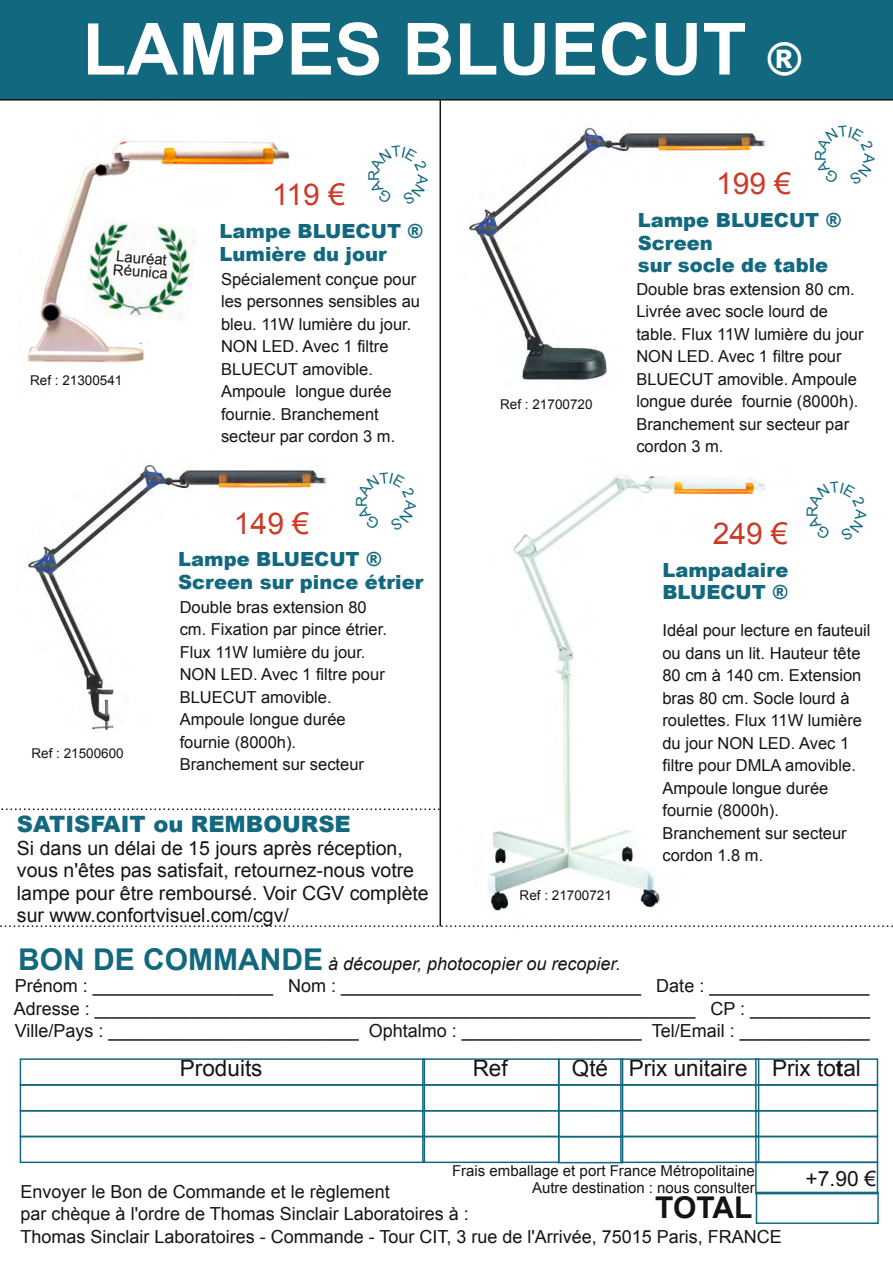
<style>
.page{position:relative;width:893px;height:1263px;background:#fff}
.page>*{position:absolute;margin:0;border:0;box-sizing:border-box;transform-origin:0 0}
.t1{font:700 72px "Arial";color:#fff}
.t2{font:30px "Arial";color:#cc3a28}
.t3{font:700 30px "Arial";letter-spacing:-.01em;color:#161413}
.t4{font:22.5px "Arial";color:#161413}
.t5{font:900 22.5px "Arial";color:#12687f}
.t6{font:21px "Arial";color:#161413}
.t7{font:19.5px/22.5px "Arial";color:#161413}
.t8{font:900 19.5px/22.5px "Arial";color:#12687f}
.t9{font:18px/22.5px "Arial";color:#161413}
.t10{font:16.5px/22.5px "Arial";color:#161413}
.t11{font:15px/16.5px "Arial";color:#161413;text-align:right}
.t12{font:13.5px "Arial";color:#161413}
.s1{font-weight:900;font-size:45px}
.s2{font-weight:700;font-size:30px;color:#12687f}
.s3{font-style:italic}
.s4{font-weight:700}
</style>
<div class="page">
<div style="left:0;top:0;width:893px;height:101px;background:#12687f"></div>
<div style="left:20px;top:1058px;width:405px;height:28px;border:2px solid #12687f"></div>
<div style="left:422px;top:1058px;width:138px;height:28px;border:2px solid #12687f"></div>
<div style="left:558px;top:1058px;width:65px;height:28px;border:2px solid #12687f"></div>
<div style="left:620px;top:1058px;width:139px;height:28px;border:2px solid #12687f"></div>
<div style="left:755px;top:1058px;width:123px;height:28px;border:2px solid #12687f"></div>
<div style="left:20px;top:1084px;width:405px;height:27px;border:2px solid #12687f"></div>
<div style="left:422px;top:1084px;width:138px;height:27px;border:2px solid #12687f"></div>
<div style="left:558px;top:1084px;width:65px;height:27px;border:2px solid #12687f"></div>
<div style="left:620px;top:1084px;width:139px;height:27px;border:2px solid #12687f"></div>
<div style="left:755px;top:1084px;width:123px;height:27px;border:2px solid #12687f"></div>
<div style="left:20px;top:1110px;width:405px;height:27px;border:2px solid #12687f"></div>
<div style="left:422px;top:1110px;width:138px;height:27px;border:2px solid #12687f"></div>
<div style="left:558px;top:1110px;width:65px;height:27px;border:2px solid #12687f"></div>
<div style="left:620px;top:1110px;width:139px;height:27px;border:2px solid #12687f"></div>
<div style="left:755px;top:1110px;width:123px;height:27px;border:2px solid #12687f"></div>
<div style="left:20px;top:1136px;width:405px;height:27px;border:2px solid #12687f"></div>
<div style="left:422px;top:1136px;width:138px;height:27px;border:2px solid #12687f"></div>
<div style="left:620px;top:1136px;width:139px;height:27px;border:2px solid #12687f"></div>
<div style="left:755px;top:1136px;width:123px;height:27px;border:2px solid #12687f"></div>
<div style="left:558px;top:1136px;width:65px;height:27px;border:2px solid #12687f"></div>
<div style="left:755px;top:1161px;width:123px;height:33px;border:2px solid #12687f"></div>
<div style="left:756px;top:1192px;width:123px;height:32px;border:2px solid #12687f"></div>
<hr style="left:439px;top:100px;width:2px;height:826px;background:#161413">
<img style="left:27px;top:139px;width:264px;height:224px">
<img style="left:84px;top:219px;width:112px;height:102px">
<img style="left:28px;top:463px;width:299px;height:269px">
<img style="left:467px;top:127px;width:300px;height:253px">
<img style="left:488px;top:474px;width:278px;height:437px">
<svg style="left:0;top:925px;width:893px;height:2px"></svg>
<svg style="left:1px;top:808px;width:439px;height:2px"></svg>
<h1 class="t1" style="left:82px;top:2px;width:721px">LAMPES BLUECUT <span class="s1">®</span></h1>
<p class="t11" style="left:115px;top:249px;width:57px;line-height:13.5px;text-align:left;rotate:5deg">Lauréat<br>Réunica</p>
<p class="t12" style="left:30px;top:371px;width:94px">Ref : 21300541</p>
<h2 class="t2" style="left:272px;top:175px;width:74px">119 €</h2>
<p class="t8" style="left:220px;top:220px;width:205px">Lampe BLUECUT ®<br>Lumière du jour</p>
<p class="t10" style="left:221px;top:268px;width:200px">Spécialement conçue pour les personnes sensibles au bleu. 11W lumière du jour.<br>NON LED. Avec 1 filtre<br>BLUECUT amovible.<br>Ampoule longue durée fournie. Branchement secteur par cordon 3 m.</p>
<p class="t12" style="left:32px;top:745px;width:94px">Ref : 21500600</p>
<h2 class="t2" style="left:234px;top:503px;width:77px">149 €</h2>
<p class="t8" style="left:178px;top:548px;width:247px">Lampe BLUECUT ®<br>Screen sur pince étrier</p>
<p class="t10" style="left:180px;top:596px;width:209px">Double bras extension 80 cm. Fixation par pince étrier.<br>Flux 11W lumière du jour.<br>NON LED. Avec 1 filtre pour<br>BLUECUT amovible.<br>Ampoule longue durée fournie (8000h).<br>Branchement sur secteur</p>
<h3 class="t5" style="left:17px;top:811px;width:335px">SATISFAIT ou REMBOURSE</h3>
<p class="t7" style="left:17px;top:837px;width:413px">Si dans un délai de 15 jours après réception, vous n'êtes pas satisfait, retournez-nous votre lampe pour être remboursé. Voir CGV complète sur www.confortvisuel.com/cgv/</p>
<p class="t12" style="left:500px;top:395px;width:94px">Ref : 21700720</p>
<h2 class="t2" style="left:716px;top:164px;width:77px">199 €</h2>
<p class="t8" style="left:638px;top:209px;width:205px">Lampe BLUECUT ®<br>Screen<br>sur socle de table</p>
<p class="t10" style="left:636px;top:278px;width:229px">Double bras extension 80 cm.<br>Livrée avec socle lourd de table. Flux 11W lumière du jour<br>NON LED. Avec 1 filtre pour<br>BLUECUT amovible. Ampoule longue durée fournie (8000h).<br>Branchement sur secteur par cordon 3 m.</p>
<p class="t12" style="left:520px;top:886px;width:94px">Ref : 21700721</p>
<h2 class="t2" style="left:713px;top:514px;width:77px">249 €</h2>
<p class="t8" style="left:662px;top:559px;width:128px">Lampadaire<br>BLUECUT ®</p>
<p class="t10" style="left:662px;top:619px;width:210px">Idéal pour lecture en fauteuil ou dans un lit. Hauteur tête<br>80 cm à 140 cm. Extension bras 80 cm. Socle lourd à roulettes. Flux 11W lumière du jour NON LED. Avec 1 filtre pour DMLA amovible.<br>Ampoule longue durée fournie (8000h).<br>Branchement sur secteur cordon 1.8 m.</p>
<p class="t9" style="left:14px;top:952px;width:858px"><span class="s2">BON DE COMMANDE</span> <span class="s3">à découper, photocopier ou recopier.<br></span>Prénom : __________________ Nom : ______________________________ Date : ________________ Adresse : ____________________________________________________________ CP : ____________ Ville/Pays : _________________________ Ophtalmo : __________________ Tel/Email : _____________</p>
<h3 class="t4" style="left:180px;top:1053px;width:84px">Produits</h3>
<h3 class="t4" style="left:473px;top:1053px;width:37px">Ref</h3>
<h3 class="t4" style="left:572px;top:1053px;width:290px">Qté Prix unitaire Prix to<span class="s4">t</span>al</h3>
<p class="t11" style="left:452px;top:1163px;width:304px">Frais emballage et port France Métropolitaine<br>Autre destination : nous consulter</p>
<p class="t6" style="left:806px;top:1164px;width:72px">+7.90 €</p>
<h2 class="t3" style="left:655px;top:1188px;width:99px">TOTAL</h2>
<p class="t9" style="left:21px;top:1180px;width:763px">Envoyer le Bon de Commande et le règlement<br>par chèque à l'ordre de Thomas Sinclair Laboratoires à :<br>Thomas Sinclair Laboratoires - Commande - Tour CIT, 3 rue de l'Arrivée, 75015 Paris, FRANCE</p>
</div>
